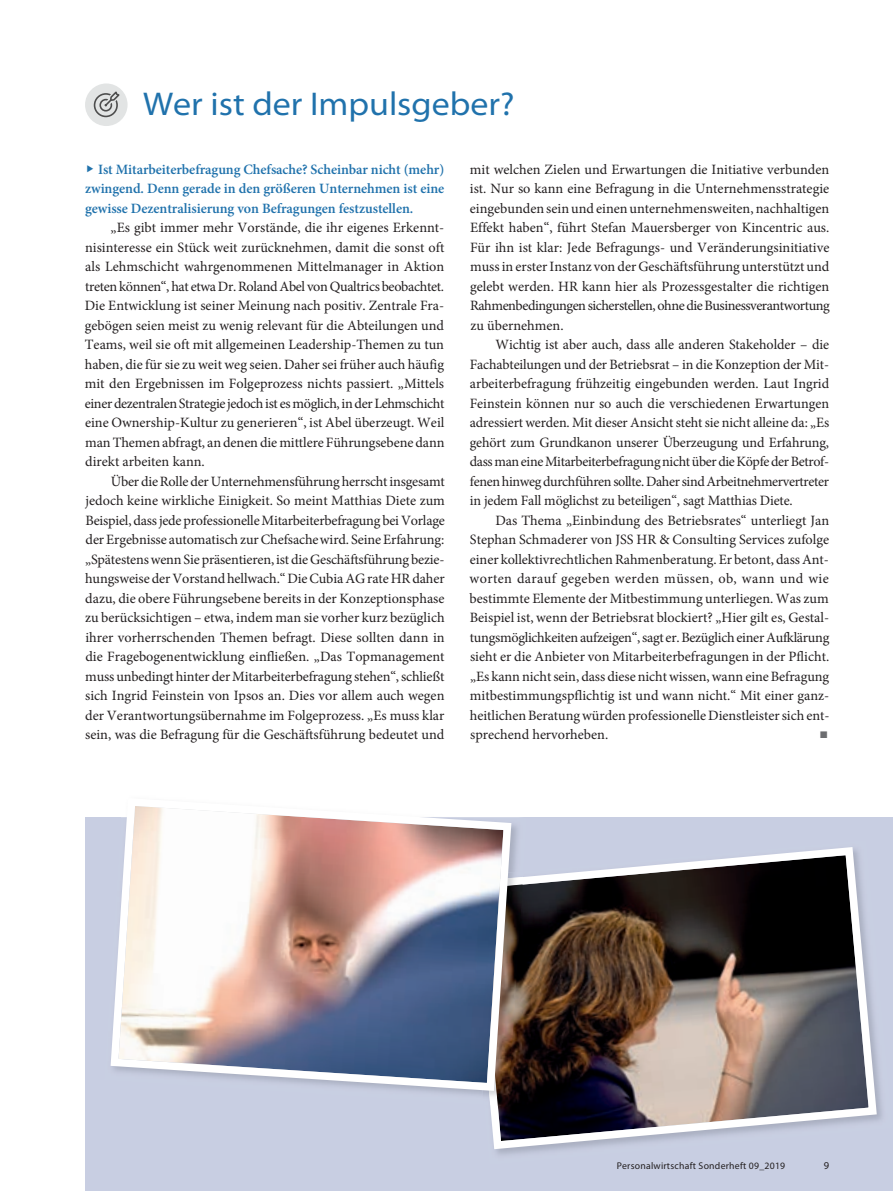
<style>
.page{position:relative;width:893px;height:1191px;background:#fff}
.page>*{position:absolute;margin:0;border:0;box-sizing:border-box;transform-origin:0 0}
.t1{font:semi-expanded 33px "Myriad Pro";color:#2072ac}
.t2{font:14.25px/19.5px "Minion Pro";letter-spacing:-.005em;color:#231f20;text-align:justify}
.t3{font:600 14.25px/19.5px "Minion Pro";letter-spacing:-.005em;color:#2072ac;text-align:justify}
.t4{font:10.5px "Myriad Pro";color:#231f20}
.t5{font:9.75px "Myriad Pro";letter-spacing:.025em;color:#231f20}
</style>
<div class="page">
<div style="left:85px;top:817px;width:808px;height:374px;background:#c8cee2"></div>
<svg style="left:85px;top:83px;width:43px;height:43px"></svg>
<img style="left:490px;top:847px;width:391px;height:306px">
<img style="left:515px;top:826px;width:12px;height:279px">
<img style="left:478px;top:884px;width:45px;height:222px">
<img style="left:110px;top:806px;width:405px;height:288px">
<h1 class="t1" style="left:143px;top:91px;width:373px">Wer ist der Impulsgeber?</h1>
<p class="t3" style="left:85px;top:161px;width:361px">◆ Ist Mitarbeiterbefragung Chefsache? Scheinbar nicht (mehr) zwingend. Denn gerade in den größeren Unternehmen ist eine gewisse Dezentralisierung von Befragungen festzustellen.</p>
<p class="t2" style="left:85px;top:219px;width:361px;text-indent:26px">„Es gibt immer mehr Vorstände, die ihr eigenes Erkennt&shy;nisinteresse ein Stück weit zurücknehmen, damit die sonst oft als Lehmschicht wahrgenommenen Mittelmanager in Aktion treten können“, hat etwa Dr. Roland Abel von Qualtrics beobachtet.<br>Die Entwicklung ist seiner Meinung nach positiv. Zentrale Fra&shy;gebögen seien meist zu wenig relevant für die Abteilungen und Teams, weil sie oft mit allgemeinen Leadership-Themen zu tun haben, die für sie zu weit weg seien. Daher sei früher auch häufig mit den Ergebnissen im Folgeprozess nichts passiert. „Mittels einer dezentralen Strategie jedoch ist es möglich, in der Lehmschicht eine Ownership-Kultur zu generieren“, ist Abel überzeugt. Weil man Themen abfragt, an denen die mittlere Führungsebene dann direkt arbeiten kann.</p>
<p class="t2" style="left:85px;top:473px;width:361px;text-indent:26px">Über die Rolle der Unternehmensführung herrscht insgesamt jedoch keine wirkliche Einigkeit. So meint Matthias Diete zum Beispiel, dass jede professionelle Mitarbeiterbefragung bei Vorlage der Ergebnisse automatisch zur Chefsache wird. Seine Erfahrung: „Spätestens wenn Sie präsentieren, ist die Geschäftsführung bezie&shy;hungsweise der Vorstand hellwach.“ Die Cubia AG rate HR daher dazu, die obere Führungsebene bereits in der Konzeptionsphase zu berücksichtigen – etwa, indem man sie vorher kurz bezüglich ihrer vorherrschenden Themen befragt. Diese sollten dann in die Fragebogenentwicklung einfließen. „Das Topmanagement muss unbedingt hinter der Mitarbeiterbefragung stehen“, schließt sich Ingrid Feinstein von Ipsos an. Dies vor allem auch wegen der Verantwortungsübernahme im Folgeprozess. „Es muss klar sein, was die Befragung für die Geschäftsführung bedeutet und</p>
<p class="t2" style="left:470px;top:161px;width:361px">mit welchen Zielen und Erwartungen die Initiative verbunden ist. Nur so kann eine Befragung in die Unternehmensstrategie eingebunden sein und einen unternehmensweiten, nachhaltigen Effekt haben“, führt Stefan Mauersberger von Kincentric aus.<br>Für ihn ist klar: Jede Befragungs- und Veränderungsinitiative muss in erster Instanz von der Geschäftsführung unterstützt und gelebt werden. HR kann hier als Prozessgestalter die richtigen Rahmenbedingungen sicherstellen, ohne die Businessverantwortung zu übernehmen.</p>
<p class="t2" style="left:470px;top:336px;width:361px;text-indent:26px">Wichtig ist aber auch, dass alle anderen Stakeholder – die Fachabteilungen und der Betriebsrat – in die Konzeption der Mit&shy;arbeiterbefragung frühzeitig eingebunden werden. Laut Ingrid Feinstein können nur so auch die verschiedenen Erwartungen adressiert werden. Mit dieser Ansicht steht sie nicht alleine da: „Es gehört zum Grundkanon unserer Überzeugung und Erfahrung, dass man eine Mitarbeiterbefragung nicht über die Köpfe der Betrof&shy;fenen hinweg durchführen sollte. Daher sind Arbeitnehmervertreter in jedem Fall möglichst zu beteiligen“, sagt Matthias Diete.</p>
<p class="t2" style="left:469px;top:512px;width:361px;text-indent:26px">Das Thema „Einbindung des Betriebsrates“ unterliegt Jan Stephan Schmaderer von JSS HR &amp; Consulting Services zufolge einer kollektivrechtlichen Rahmenberatung. Er betont, dass Ant&shy;worten darauf gegeben werden müssen, ob, wann und wie bestimmte Elemente der Mitbestimmung unterliegen. Was zum Beispiel ist, wenn der Betriebsrat blockiert? „Hier gilt es, Gestal&shy;tungsmöglichkeiten aufzeigen“, sagt er. Bezüglich einer Aufklärung sieht er die Anbieter von Mitarbeiterbefragungen in der Pflicht. „Es kann nicht sein, dass diese nicht wissen, wann eine Befragung mitbestimmungspflichtig ist und wann nicht.“ Mit einer ganz&shy;heitlichen Beratung würden professionelle Dienstleister sich ent&shy;sprechend hervorheben.</p>
<p class="t5" style="left:617px;top:1161px;width:170px">Personalwirtschaft Sonderheft 09_2019</p>
<p class="t4" style="left:824px;top:1161px;width:7px">9</p>
</div>
